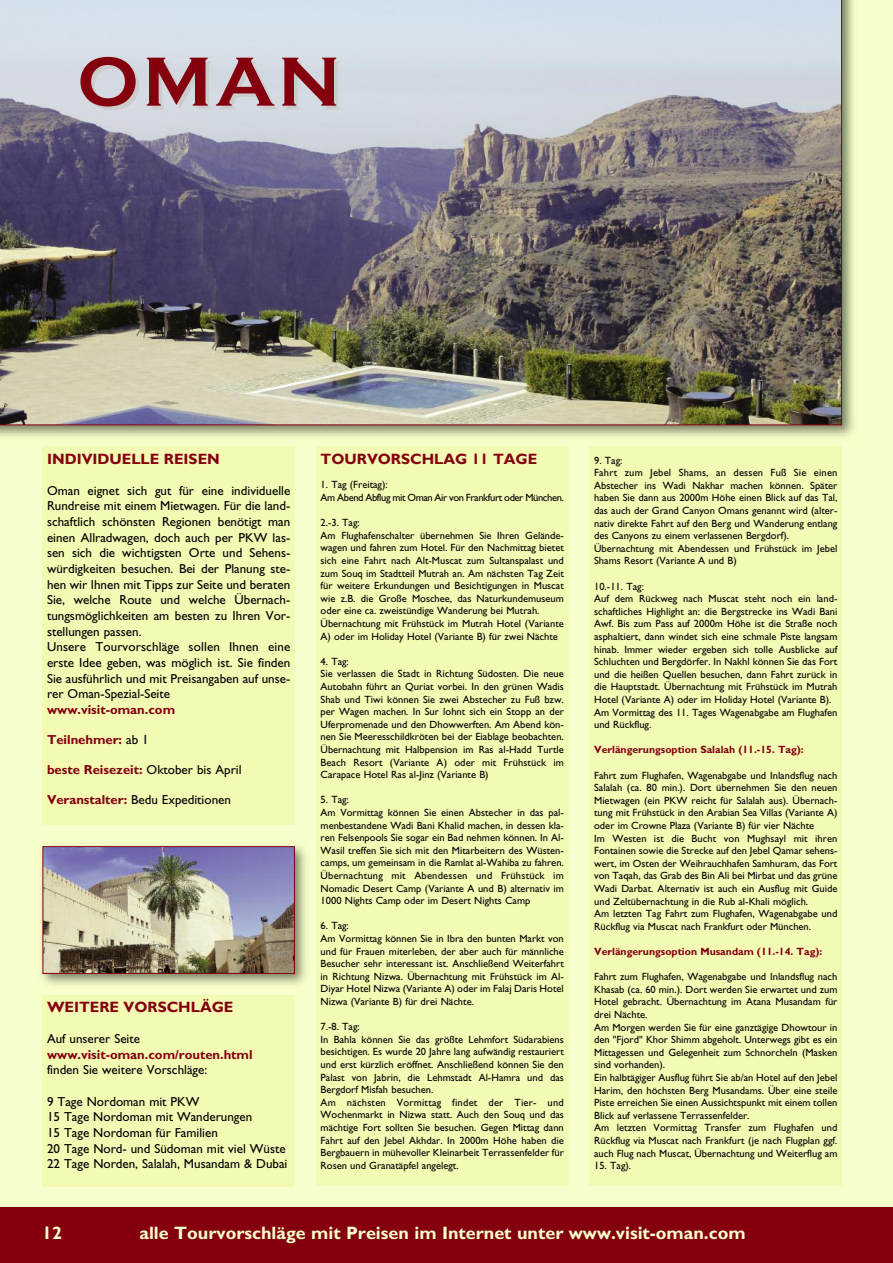
<style>
.page{position:relative;width:893px;height:1263px;background:#f7ffcc}
.page>*{position:absolute;margin:0;border:0;box-sizing:border-box;transform-origin:0 0}
.t1{font:700 72px "Copperplate Gothic";color:#84000f}
.t2{font:700 18px "Gill Sans";color:#f7ffcc}
.t3{font:700 15px "Gill Sans";color:#84000f}
.t4{font:13.05px/15.6px "Gill Sans";color:#000}
.t5{font:700 13.05px "Gill Sans";color:#84000f}
.t6{font:10.5px/12.6px "Gill Sans";color:#000}
.t7{font:700 10.5px "Gill Sans";color:#84000f}
.t8{font:10.5px/12.6px "Gill Sans";letter-spacing:-.035em;color:#000}
.s1{font-weight:400;color:#000}
.s2{font-weight:700;color:#84000f}
</style>
<div class="page">
<div style="left:0;top:1208px;width:893px;height:55px;background:#84000f"></div>
<div style="left:43px;top:446px;width:252px;height:379px;background:#f3fab4"></div>
<img style="left:0;top:0;width:854px;height:437px">
<img style="left:0;top:0;width:842px;height:425px">
<div style="left:316px;top:446px;width:252px;height:740px;background:#f3fab4"></div>
<div style="left:590px;top:446px;width:252px;height:740px;background:#f3fab4"></div>
<div style="left:43px;top:995px;width:252px;height:191px;background:#f3fab4"></div>
<img style="left:41px;top:845px;width:265px;height:140px">
<img style="left:45px;top:848px;width:248px;height:124px">
<div style="left:43px;top:846px;width:252px;height:128px;border:1px solid #84000f"></div>
<h1 class="t1" style="left:77px;top:39px;width:265px">OMAN</h1>
<h3 class="t3" style="left:47px;top:450px;width:174px">INDIVIDUELLE REISEN</h3>
<p class="t4" style="left:47px;top:482px;width:245px">Oman eignet sich gut für eine individuelle Rundreise mit einem Mietwagen. Für die land&shy;schaftlich schönsten Regionen benötigt man einen Allradwagen, doch auch per PKW las&shy;sen sich die wichtigsten Orte und Sehens&shy;würdigkeiten besuchen. Bei der Planung ste&shy;hen wir Ihnen mit Tipps zur Seite und beraten Sie, welche Route und welche Übernach&shy;tungsmöglichkeiten am besten zu Ihren Vor&shy;stellungen passen.<br>Unsere Tourvorschläge sollen Ihnen eine erste Idee geben, was möglich ist. Sie finden Sie ausführlich und mit Preisangaben auf unse&shy;rer Oman-Spezial-Seite</p>
<p class="t5" style="left:47px;top:702px;width:130px">www.visit-oman.com</p>
<p class="t5" style="left:47px;top:732px;width:103px">Teilnehmer: <span class="s1">ab 1</span></p>
<p class="t5" style="left:47px;top:762px;width:196px">beste Reisezeit: <span class="s1">Oktober bis April</span></p>
<p class="t4" style="left:47px;top:792px;width:185px"><span class="s2">Veranstalter:</span> Bedu Expeditionen</p>
<h3 class="t3" style="left:47px;top:998px;width:188px">WEITERE VORSCHLÄGE</h3>
<p class="t4" style="left:47px;top:1031px;width:95px">Auf unserer Seite</p>
<p class="t5" style="left:47px;top:1047px;width:207px">www.visit-oman.com/routen.html</p>
<p class="t4" style="left:47px;top:1062px;width:162px">finden Sie weitere Vorschläge:</p>
<p class="t4" style="left:47px;top:1093px;width:242px">9 Tage Nordoman mit PKW<br>15 Tage Nordoman mit Wanderungen<br>15 Tage Nordoman für Familien<br>20 Tage Nord- und Südoman mit viel Wüste 22 Tage Norden, Salalah, Musandam &amp; Dubai</p>
<h3 class="t3" style="left:321px;top:450px;width:218px">TOURVORSCHLAG 11 TAGE</h3>
<p class="t8" style="left:321px;top:478px;width:245px">1. Tag (Freitag):<br>Am Abend Abflug mit Oman Air von Frankfurt oder München.</p>
<p class="t6" style="left:321px;top:516px;width:245px">2.-3. Tag:<br>Am Flughafenschalter übernehmen Sie Ihren Gelände&shy;wagen und fahren zum Hotel. Für den Nachmittag bietet sich eine Fahrt nach Alt-Muscat zum Sultanspalast und zum Souq im Stadtteil Mutrah an. Am nächsten Tag Zeit für weitere Erkundungen und Besichtigungen in Muscat wie z.B. die Große Moschee, das Naturkundemuseum oder eine ca. zweistündige Wanderung bei Mutrah.<br>Übernachtung mit Frühstück im Mutrah Hotel (Variante A) oder im Holiday Hotel (Variante B) für zwei Nächte</p>
<p class="t6" style="left:321px;top:655px;width:245px">4. Tag:<br>Sie verlassen die Stadt in Richtung Südosten. Die neue Autobahn führt an Quriat vorbei. In den grünen Wadis Shab und Tiwi können Sie zwei Abstecher zu Fuß bzw. per Wagen machen. In Sur lohnt sich ein Stopp an der Uferpromenade und den Dhowwerften. Am Abend kön&shy;nen Sie Meeresschildkröten bei der Eiablage beobachten.<br>Übernachtung mit Halbpension im Ras al-Hadd Turtle Beach Resort (Variante A) oder mit Frühstück im Carapace Hotel Ras al-Jinz (Variante B)</p>
<p class="t6" style="left:321px;top:793px;width:245px">5. Tag:<br>Am Vormittag können Sie einen Abstecher in das pal&shy;menbestandene Wadi Bani Khalid machen, in dessen kla&shy;ren Felsenpools Sie sogar ein Bad nehmen können. In Al-Wasil treffen Sie sich mit den Mitarbeitern des Wüsten&shy;camps, um gemeinsam in die Ramlat al-Wahiba zu fahren.<br>Übernachtung mit Abendessen und Frühstück im Nomadic Desert Camp (Variante A und B) alternativ im 1000 Nights Camp oder im Desert Nights Camp</p>
<p class="t6" style="left:321px;top:919px;width:245px">6. Tag:<br>Am Vormittag können Sie in Ibra den bunten Markt von und für Frauen miterleben, der aber auch für männliche Besucher sehr interessant ist. Anschließend Weiterfahrt in Richtung Nizwa. Übernachtung mit Frühstück im Al-Diyar Hotel Nizwa (Variante A) oder im Falaj Daris Hotel Nizwa (Variante B) für drei Nächte.</p>
<p class="t6" style="left:321px;top:1020px;width:245px">7.-8. Tag:<br>In Bahla können Sie das größte Lehmfort Südarabiens besichtigen. Es wurde 20 Jahre lang aufwändig restauriert und erst kürzlich eröffnet. Anschließend können Sie den Palast von Jabrin, die Lehmstadt Al-Hamra und das Bergdorf Misfah besuchen.<br>Am nächsten Vormittag findet der Tier- und Wochenmarkt in Nizwa statt. Auch den Souq und das mächtige Fort sollten Sie besuchen. Gegen Mittag dann Fahrt auf den Jebel Akhdar. In 2000m Höhe haben die Bergbauern in mühevoller Kleinarbeit Terrassenfelder für Rosen und Granatäpfel angelegt.</p>
<p class="t6" style="left:594px;top:454px;width:245px">9. Tag:<br>Fahrt zum Jebel Shams, an dessen Fuß Sie einen Abstecher ins Wadi Nakhar machen können. Später haben Sie dann aus 2000m Höhe einen Blick auf das Tal, das auch der Grand Canyon Omans genannt wird (alter&shy;nativ direkte Fahrt auf den Berg und Wanderung entlang des Canyons zu einem verlassenen Bergdorf).<br>Übernachtung mit Abendessen und Frühstück im Jebel Shams Resort (Variante A und B)</p>
<p class="t6" style="left:594px;top:580px;width:245px">10.-11. Tag:<br>Auf dem Rückweg nach Muscat steht noch ein land&shy;schaftliches Highlight an: die Bergstrecke ins Wadi Bani Awf. Bis zum Pass auf 2000m Höhe ist die Straße noch asphaltiert, dann windet sich eine schmale Piste langsam hinab. Immer wieder ergeben sich tolle Ausblicke auf Schluchten und Bergdörfer. In Nakhl können Sie das Fort und die heißen Quellen besuchen, dann Fahrt zurück in die Hauptstadt. Übernachtung mit Frühstück im Mutrah Hotel (Variante A) oder im Holiday Hotel (Variante B).<br>Am Vormittag des 11. Tages Wagenabgabe am Flughafen und Rückflug.</p>
<p class="t7" style="left:594px;top:743px;width:211px">Verlängerungsoption Salalah (11.-15. Tag):</p>
<p class="t6" style="left:594px;top:769px;width:245px">Fahrt zum Flughafen, Wagenabgabe und Inlandsflug nach Salalah (ca. 80 min.). Dort übernehmen Sie den neuen Mietwagen (ein PKW reicht für Salalah aus). Übernach&shy;tung mit Frühstück in den Arabian Sea Villas (Variante A) oder im Crowne Plaza (Variante B) für vier Nächte<br>Im Westen ist die Bucht von Mughsayl mit ihren Fontainen sowie die Strecke auf den Jebel Qamar sehens&shy;wert, im Osten der Weihrauchhafen Samhuram, das Fort von Taqah, das Grab des Bin Ali bei Mirbat und das grüne Wadi Darbat. Alternativ ist auch ein Ausflug mit Guide und Zeltübernachtung in die Rub al-Khali möglich.<br>Am letzten Tag Fahrt zum Flughafen, Wagenabgabe und Rückflug via Muscat nach Frankfurt oder München.</p>
<p class="t7" style="left:594px;top:945px;width:230px">Verlängerungsoption Musandam (11.-14. Tag):</p>
<p class="t6" style="left:594px;top:970px;width:245px">Fahrt zum Flughafen, Wagenabgabe und Inlandsflug nach Khasab (ca. 60 min.). Dort werden Sie erwartet und zum Hotel gebracht. Übernachtung im Atana Musandam für drei Nächte.<br>Am Morgen werden Sie für eine ganztägige Dhowtour in den "Fjord" Khor Shimm abgeholt. Unterwegs gibt es ein Mittagessen und Gelegenheit zum Schnorcheln (Masken sind vorhanden).<br>Ein halbtägiger Ausflug führt Sie ab/an Hotel auf den Jebel Harim, den höchsten Berg Musandams. Über eine steile Piste erreichen Sie einen Aussichtspunkt mit einem tollen Blick auf verlassene Terrassenfelder.<br>Am letzten Vormittag Transfer zum Flughafen und Rückflug via Muscat nach Frankfurt (je nach Flugplan ggf. auch Flug nach Muscat, Übernachtung und Weiterflug am</p>
<p class="t6" style="left:594px;top:1159px;width:39px">15. Tag).</p>
<h2 class="t2" style="left:42px;top:1222px;width:21px">12</h2>
<h2 class="t2" style="left:140px;top:1222px;width:608px">alle Tourvorschläge mit Preisen im Internet unter www.visit-oman.com</h2>
</div>
